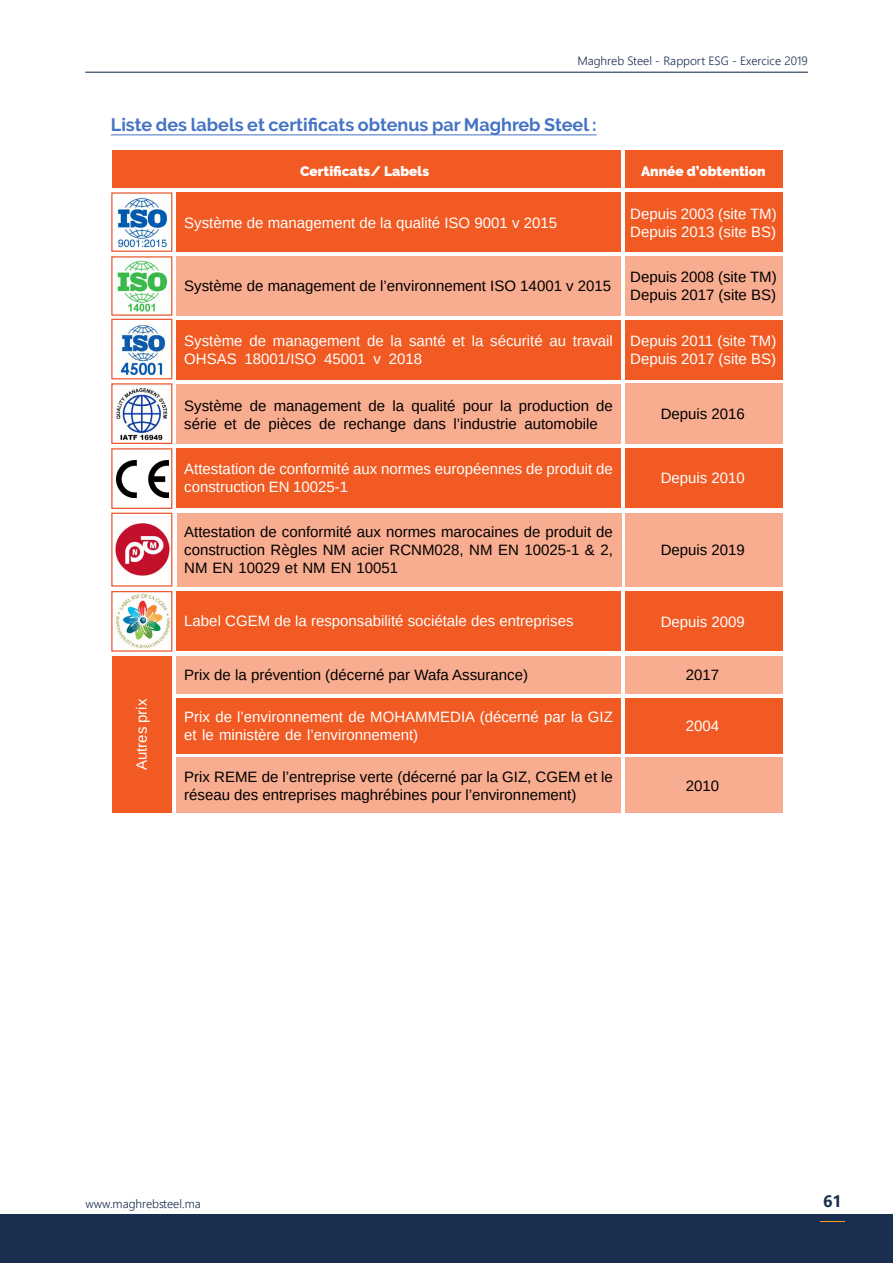
<style>
.page{position:relative;width:893px;height:1263px;background:#fff}
.page>*{position:absolute;margin:0;border:0;box-sizing:border-box;transform-origin:0 0}
.t1{font:700 18px "Raleway";color:#4573c4}
.t2{font:700 16.5px "Segoe UI";color:#1a2e50}
.t3{font:15px/18px "Arimo";color:#000}
.t4{font:15px/18px "Arimo";color:#fff}
.t5{font:900 13.65px "Raleway";color:#fff}
.t6{font:300 12px "Segoe UI";color:#1a2e50}
</style>
<div class="page">
<div style="left:0;top:1214px;width:893px;height:49px;background:#1a2e50"></div>
<svg style="left:820px;top:1221px;width:25px;height:1px"></svg>
<hr style="left:85px;top:72px;width:723px;height:1px;background:#1a2e50">
<img style="left:116px;top:388px;width:52px;height:52px">
<div style="left:112px;top:150px;width:508px;height:38px;background:#f15a22"></div>
<div style="left:176px;top:192px;width:444px;height:60px;background:#f15a22"></div>
<div style="left:625px;top:192px;width:157px;height:60px;background:#f15a22"></div>
<div style="left:625px;top:150px;width:157px;height:38px;background:#f15a22"></div>
<div style="left:176px;top:256px;width:444px;height:60px;background:#f8ac90"></div>
<div style="left:176px;top:385px;width:444px;height:59px;background:#f8ac90"></div>
<div style="left:176px;top:320px;width:444px;height:59px;background:#f15a22"></div>
<div style="left:176px;top:448px;width:444px;height:60px;background:#f15a22"></div>
<div style="left:176px;top:592px;width:444px;height:59px;background:#f15a22"></div>
<div style="left:176px;top:656px;width:444px;height:38px;background:#f8ac90"></div>
<div style="left:176px;top:698px;width:444px;height:55px;background:#f15a22"></div>
<div style="left:176px;top:758px;width:444px;height:55px;background:#f8ac90"></div>
<div style="left:177px;top:513px;width:444px;height:74px;background:#f8ac90"></div>
<div style="left:625px;top:256px;width:157px;height:60px;background:#f8ac90"></div>
<div style="left:625px;top:320px;width:157px;height:59px;background:#f15a22"></div>
<div style="left:625px;top:384px;width:157px;height:60px;background:#f8ac90"></div>
<div style="left:625px;top:448px;width:157px;height:60px;background:#f15a22"></div>
<div style="left:625px;top:698px;width:157px;height:55px;background:#f15a22"></div>
<div style="left:112px;top:656px;width:60px;height:157px;background:#f15a22"></div>
<div style="left:625px;top:758px;width:157px;height:55px;background:#f8ac90"></div>
<div style="left:625px;top:513px;width:157px;height:74px;background:#f8ac90"></div>
<div style="left:625px;top:592px;width:157px;height:59px;background:#f15a22"></div>
<div style="left:625px;top:656px;width:157px;height:38px;background:#f8ac90"></div>
<hr style="left:111px;top:134px;width:486px;height:1px;background:#4573c4">
<img style="left:116px;top:197px;width:54px;height:52px">
<img style="left:116px;top:460px;width:52px;height:38px">
<img style="left:116px;top:261px;width:52px;height:50px">
<img style="left:120px;top:323px;width:53px;height:54px">
<img style="left:115px;top:593px;width:55px;height:56px">
<img style="left:115px;top:523px;width:54px;height:53px">
<div style="left:111px;top:591px;width:61px;height:61px;border:1px solid #eb5b32"></div>
<div style="left:111px;top:448px;width:61px;height:61px;border:1px solid #eb5b32"></div>
<div style="left:111px;top:383px;width:61px;height:61px;border:1px solid #eb5b32"></div>
<div style="left:111px;top:319px;width:61px;height:60px;border:1px solid #eb5b32"></div>
<div style="left:111px;top:256px;width:61px;height:60px;border:1px solid #eb5b32"></div>
<div style="left:111px;top:192px;width:61px;height:60px;border:1px solid #eb5b32"></div>
<div style="left:111px;top:513px;width:61px;height:74px;border:1px solid #eb5b32"></div>
<p class="t6" style="left:577px;top:50px;width:232px">Maghreb Steel - Rapport ESG - Exercice 2019</p>
<p class="t1" style="left:111px;top:114px;width:487px">Liste des labels et certificats obtenus par Maghreb Steel :</p>
<p class="t5" style="left:300px;top:163px;width:131px">Certificats/ Labels</p>
<p class="t5" style="left:641px;top:163px;width:126px">Année d’obtention</p>
<p class="t4" style="left:184px;top:214px;width:374px">Système de management de la qualité ISO 9001 v 2015</p>
<p class="t4" style="left:630px;top:205px;width:148px">Depuis 2003 (site TM)<br>Depuis 2013 (site BS)</p>
<p class="t4" style="left:133px;top:770px;width:73px;rotate:-90deg">Autres prix</p>
<p class="t3" style="left:184px;top:277px;width:428px">Système de management de l’environnement ISO 14001 v 2015</p>
<p class="t4" style="left:184px;top:332px;width:430px">Système de management de la santé et la sécurité au travail<br>OHSAS 18001/ISO 45001 v 2018</p>
<p class="t3" style="left:184px;top:397px;width:430px">Système de management de la qualité pour la production de série et de pièces de rechange dans l’industrie automobile</p>
<p class="t4" style="left:184px;top:460px;width:430px">Attestation de conformité aux normes européennes de produit de construction EN 10025-1</p>
<p class="t3" style="left:184px;top:522px;width:430px;text-align:justify">Attestation de conformité aux normes marocaines de produit de construction Règles NM acier RCNM028, NM EN 10025-1 &amp; 2, NM EN 10029 et NM EN 10051</p>
<p class="t4" style="left:184px;top:611px;width:391px">Label CGEM de la responsabilité sociétale des entreprises</p>
<p class="t3" style="left:184px;top:666px;width:345px">Prix de la prévention (décerné par Wafa Assurance)</p>
<p class="t4" style="left:184px;top:708px;width:430px">Prix de l’environnement de MOHAMMEDIA (décerné par la GIZ et le ministère de l’environnement)</p>
<p class="t3" style="left:184px;top:767px;width:430px">Prix REME de l’entreprise verte (décerné par la GIZ, CGEM et le réseau des entreprises maghrébines pour l’environnement)</p>
<p class="t3" style="left:630px;top:268px;width:148px">Depuis 2008 (site TM)<br>Depuis 2017 (site BS)</p>
<p class="t4" style="left:630px;top:332px;width:148px">Depuis 2011 (site TM)<br>Depuis 2017 (site BS)</p>
<p class="t3" style="left:661px;top:405px;width:86px">Depuis 2016</p>
<p class="t4" style="left:661px;top:469px;width:86px">Depuis 2010</p>
<p class="t3" style="left:661px;top:541px;width:86px">Depuis 2019</p>
<p class="t4" style="left:661px;top:613px;width:86px">Depuis 2009</p>
<p class="t3" style="left:686px;top:666px;width:35px">2017</p>
<p class="t4" style="left:686px;top:717px;width:35px">2004</p>
<p class="t3" style="left:686px;top:777px;width:35px">2010</p>
<p class="t6" style="left:85px;top:1192px;width:117px">www.maghrebsteel.ma</p>
<p class="t2" style="left:823px;top:1186px;width:20px">61</p>
</div>
